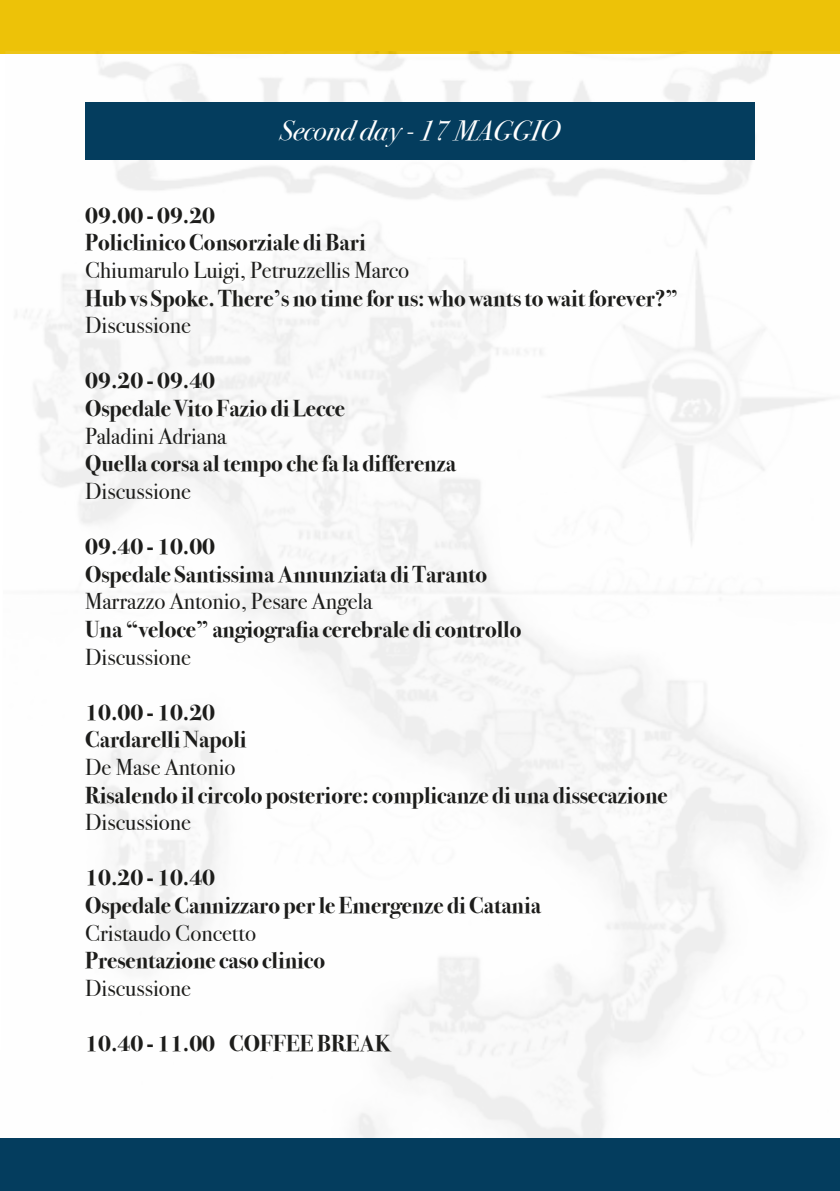
<style>
.page{position:relative;width:840px;height:1191px;background:#fff}
.page>*{position:absolute;margin:0;border:0;box-sizing:border-box;transform-origin:0 0}
.t1{font:italic 28px "Bodoni Svty Two ITCTT";color:#fff}
.t2{font:700 23px/27.6px "Bodoni Svty Two ITCTT";color:#1d1d1b}
.t3{font:23px "Bodoni Svty Two ITCTT";color:#1d1d1b}
</style>
<div class="page">
<div style="left:0;top:0;width:839px;height:54px;background:#edc208"></div>
<div style="left:0;top:1138px;width:839px;height:53px;background:#043d5e"></div>
<img style="left:6px;top:51px;width:833px;height:1087px">
<div style="left:85px;top:102px;width:669px;height:57px;background:#043d5e"></div>
<p class="t1" style="left:280px;top:106px;width:281px">Second day - 17 MAGGIO</p>
<p class="t2" style="left:85px;top:199px;width:282px">09.00 - 09.20<br>Policlinico Consorziale di Bari</p>
<p class="t3" style="left:85px;top:251px;width:325px">Chiumarulo Luigi, Petruzzellis Marco</p>
<p class="t2" style="left:85px;top:282px;width:594px">Hub vs Spoke. There’s no time for us: who wants to wait forever?”</p>
<p class="t3" style="left:85px;top:306px;width:107px">Discussione</p>
<p class="t2" style="left:85px;top:365px;width:261px">09.20 - 09.40<br>Ospedale Vito Fazio di Lecce</p>
<p class="t3" style="left:85px;top:417px;width:143px">Paladini Adriana</p>
<p class="t2" style="left:85px;top:448px;width:372px">Quella corsa al tempo che fa la differenza</p>
<p class="t3" style="left:85px;top:472px;width:107px">Discussione</p>
<p class="t2" style="left:85px;top:530px;width:403px">09.40 - 10.00<br>Ospedale Santissima Annunziata di Taranto</p>
<p class="t3" style="left:85px;top:582px;width:288px">Marrazzo Antonio, Pesare Angela</p>
<p class="t2" style="left:85px;top:613px;width:437px">Una “veloce” angiografia cerebrale di controllo</p>
<p class="t3" style="left:85px;top:638px;width:107px">Discussione</p>
<p class="t2" style="left:85px;top:696px;width:163px">10.00 - 10.20<br>Cardarelli Napoli</p>
<p class="t3" style="left:85px;top:748px;width:152px">De Mase Antonio</p>
<p class="t2" style="left:85px;top:779px;width:583px">Risalendo il circolo posteriore: complicanze di una dissecazione</p>
<p class="t3" style="left:85px;top:803px;width:107px">Discussione</p>
<p class="t2" style="left:85px;top:862px;width:457px">10.20 - 10.40<br>Ospedale Cannizzaro per le Emergenze di Catania</p>
<p class="t3" style="left:85px;top:914px;width:172px">Cristaudo Concetto</p>
<p class="t2" style="left:85px;top:944px;width:241px">Presentazione caso clinico</p>
<p class="t3" style="left:85px;top:969px;width:107px">Discussione</p>
<p class="t2" style="left:85px;top:1027px;width:307px">10.40 - 11.00 COFFEE BREAK</p>
</div>
